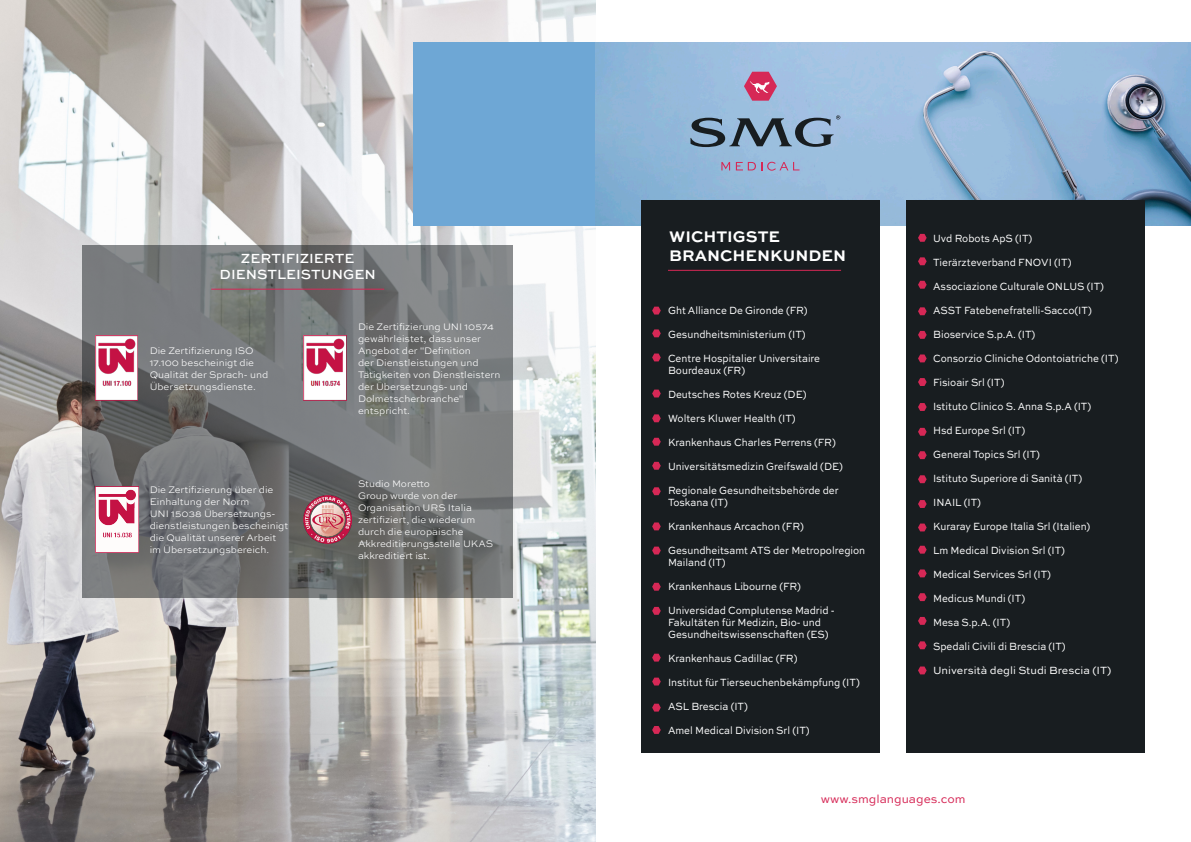
<style>
.page{position:relative;width:1191px;height:842px;background:#fff}
.page>*{position:absolute;margin:0;border:0;box-sizing:border-box;transform-origin:0 0}
.t1{font:700 16.2px "Sweet Sans Pro";color:#fff}
.t2{font:500 14px/16.8px "Sweet Sans Pro";color:#fff;text-align:center}
.t3{font:12px "Sweet Sans Pro";color:#d62856}
.t4{font:11px/12px "Sweet Sans Pro";color:#fff;scale:.9 1}
.t5{font:11px "Sweet Sans Pro";color:#fff}
.t6{font:300 10px/12px "Sweet Sans Pro";color:#fff}
</style>
<div class="page">
<img style="left:0;top:0;width:595px;height:842px">
<div style="left:413px;top:43px;width:778px;height:183px;background:#6ea7d5"></div>
<img style="left:595px;top:43px;width:596px;height:183px">
<svg style="left:690px;top:115px;width:150px;height:32px;background:#728aa1"></svg>
<svg style="left:744px;top:72px;width:33px;height:29px"></svg>
<svg style="left:721px;top:162px;width:9px;height:8px"></svg>
<svg style="left:736px;top:162px;width:63px;height:9px"></svg>
<div style="left:906px;top:200px;width:238px;height:553px;background:#181d20"></div>
<div style="left:641px;top:200px;width:238px;height:553px;background:#181d20"></div>
<hr style="left:668px;top:270px;width:173px;height:1px;background:#d62856">
<svg style="left:918px;top:234px;width:8px;height:8px"></svg>
<svg style="left:918px;top:257px;width:8px;height:8px"></svg>
<svg style="left:918px;top:281px;width:8px;height:8px"></svg>
<svg style="left:918px;top:307px;width:8px;height:8px"></svg>
<svg style="left:918px;top:331px;width:8px;height:8px"></svg>
<svg style="left:918px;top:354px;width:8px;height:8px"></svg>
<svg style="left:918px;top:378px;width:8px;height:8px"></svg>
<svg style="left:918px;top:403px;width:8px;height:8px"></svg>
<svg style="left:918px;top:428px;width:8px;height:8px"></svg>
<svg style="left:918px;top:451px;width:8px;height:8px"></svg>
<svg style="left:918px;top:475px;width:8px;height:8px"></svg>
<svg style="left:918px;top:500px;width:8px;height:8px"></svg>
<svg style="left:918px;top:523px;width:8px;height:8px"></svg>
<svg style="left:918px;top:546px;width:8px;height:8px"></svg>
<svg style="left:918px;top:569px;width:8px;height:8px"></svg>
<svg style="left:918px;top:593px;width:8px;height:8px"></svg>
<svg style="left:918px;top:617px;width:8px;height:8px"></svg>
<svg style="left:918px;top:641px;width:8px;height:8px"></svg>
<svg style="left:918px;top:666px;width:8px;height:8px"></svg>
<svg style="left:652px;top:307px;width:9px;height:7px"></svg>
<svg style="left:652px;top:329px;width:9px;height:8px"></svg>
<svg style="left:652px;top:353px;width:9px;height:8px"></svg>
<svg style="left:652px;top:390px;width:9px;height:7px"></svg>
<svg style="left:652px;top:414px;width:9px;height:8px"></svg>
<svg style="left:652px;top:438px;width:9px;height:8px"></svg>
<svg style="left:652px;top:462px;width:9px;height:8px"></svg>
<svg style="left:652px;top:487px;width:9px;height:8px"></svg>
<svg style="left:652px;top:522px;width:9px;height:8px"></svg>
<svg style="left:652px;top:547px;width:9px;height:7px"></svg>
<svg style="left:652px;top:583px;width:9px;height:8px"></svg>
<svg style="left:652px;top:607px;width:9px;height:8px"></svg>
<svg style="left:652px;top:654px;width:9px;height:8px"></svg>
<svg style="left:652px;top:678px;width:9px;height:7px"></svg>
<svg style="left:652px;top:704px;width:9px;height:7px"></svg>
<svg style="left:652px;top:726px;width:9px;height:8px"></svg>
<svg style="left:82px;top:245px;width:431px;height:352px;background:#737576"></svg>
<img style="left:95px;top:335px;width:43px;height:65px">
<img style="left:303px;top:335px;width:43px;height:65px">
<img style="left:95px;top:487px;width:43px;height:65px">
<img style="left:303px;top:495px;width:49px;height:49px">
<hr style="left:211px;top:289px;width:173px;height:1px;background:#d62856">
<p class="t2" style="left:220px;top:249px;width:158px">ZERTIFIZIERTE<br>DIENSTLEISTUNGEN</p>
<p class="t6" style="left:150px;top:344px;width:120px">Die Zertifizierung ISO<br>17.100 bescheinigt die<br>Qualität der Sprach- und<br>Übersetzungsdienste.</p>
<p class="t6" style="left:150px;top:483px;width:125px">Die Zertifizierung über die<br>Einhaltung der Norm</p>
<p class="t6" style="left:150px;top:507px;width:127px">UNI 15038 Übersetzungs-</p>
<p class="t6" style="left:150px;top:519px;width:140px">dienstleistungen bescheinigt</p>
<p class="t6" style="left:150px;top:531px;width:128px">die Qualität unserer Arbeit</p>
<p class="t6" style="left:150px;top:543px;width:121px">im Übersetzungsbereich.</p>
<p class="t6" style="left:358px;top:320px;width:144px">Die Zertifizierung UNI 10574 gewährleistet, dass unser<br>Angebot der "Definition<br>der Dienstleistungen und<br>Tätigkeiten von Dienstleistern der Übersetzungs- und<br>Dolmetscherbranche" entspricht.</p>
<p class="t6" style="left:358px;top:478px;width:137px">Studio Moretto<br>Group wurde von der<br>Organisation URS Italia zertifiziert, die wiederum durch die europäische<br>Akkreditierungsstelle UKAS akkreditiert ist.</p>
<p class="t1" style="left:669px;top:224px;width:112px">WICHTIGSTE</p>
<p class="t1" style="left:669px;top:243px;width:178px">BRANCHENKUNDEN</p>
<p class="t4" style="left:668px;top:304px;width:157px">Ght Alliance De Gironde (FR)</p>
<p class="t4" style="left:668px;top:328px;width:154px">Gesundheitsministerium (IT)</p>
<p class="t4" style="left:668px;top:352px;width:171px">Centre Hospitalier Universitaire<br>Bourdeaux (FR)</p>
<p class="t4" style="left:668px;top:388px;width:155px">Deutsches Rotes Kreuz (DE)</p>
<p class="t4" style="left:668px;top:412px;width:143px">Wolters Kluwer Health (IT)</p>
<p class="t4" style="left:668px;top:436px;width:188px">Krankenhaus Charles Perrens (FR)</p>
<p class="t4" style="left:668px;top:460px;width:196px">Universitätsmedizin Greifswald (DE)</p>
<p class="t4" style="left:668px;top:484px;width:191px">Regionale Gesundheitsbehörde der<br>Toskana (IT)</p>
<p class="t4" style="left:668px;top:520px;width:153px">Krankenhaus Arcachon (FR)</p>
<p class="t4" style="left:668px;top:544px;width:221px">Gesundheitsamt ATS der Metropolregion<br>Mailand (IT)</p>
<p class="t4" style="left:668px;top:580px;width:149px">Krankenhaus Libourne (FR)</p>
<p class="t4" style="left:668px;top:604px;width:187px">Universidad Complutense Madrid -</p>
<p class="t4" style="left:668px;top:616px;width:180px">Fakultäten für Medizin, Bio- und<br>Gesundheitswissenschaften (ES)</p>
<p class="t4" style="left:668px;top:652px;width:145px">Krankenhaus Cadillac (FR)</p>
<p class="t4" style="left:668px;top:676px;width:215px">Institut für Tierseuchenbekämpfung (IT)</p>
<p class="t4" style="left:668px;top:700px;width:90px">ASL Brescia (IT)</p>
<p class="t4" style="left:668px;top:724px;width:159px">Amel Medical Division Srl (IT)</p>
<p class="t4" style="left:933px;top:232px;width:112px">Uvd Robots ApS (IT)</p>
<p class="t4" style="left:933px;top:256px;width:155px">Tierärzteverband FNOVI (IT)</p>
<p class="t4" style="left:933px;top:280px;width:191px">Associazione Culturale ONLUS (IT)</p>
<p class="t4" style="left:933px;top:304px;width:178px">ASST Fatebenefratelli-Sacco(IT)</p>
<p class="t4" style="left:933px;top:328px;width:115px">Bioservice S.p.A. (IT)</p>
<p class="t4" style="left:933px;top:352px;width:207px">Consorzio Cliniche Odontoiatriche (IT)</p>
<p class="t4" style="left:933px;top:376px;width:81px">Fisioair Srl (IT)</p>
<p class="t4" style="left:933px;top:400px;width:177px">Istituto Clinico S. Anna S.p.A (IT)</p>
<p class="t4" style="left:933px;top:424px;width:104px">Hsd Europe Srl (IT)</p>
<p class="t4" style="left:933px;top:448px;width:120px">General Topics Srl (IT)</p>
<p class="t4" style="left:933px;top:472px;width:167px">Istituto Superiore di Sanità (IT)</p>
<p class="t4" style="left:933px;top:496px;width:55px">INAIL (IT)</p>
<p class="t4" style="left:933px;top:520px;width:176px">Kuraray Europe Italia Srl (Italien)</p>
<p class="t4" style="left:933px;top:544px;width:148px">Lm Medical Division Srl (IT)</p>
<p class="t4" style="left:933px;top:568px;width:132px">Medical Services Srl (IT)</p>
<p class="t4" style="left:933px;top:592px;width:104px">Medicus Mundi (IT)</p>
<p class="t4" style="left:933px;top:616px;width:87px">Mesa S.p.A. (IT)</p>
<p class="t4" style="left:933px;top:640px;width:149px">Spedali Civili di Brescia (IT)</p>
<p class="t5" style="left:933px;top:662px;width:180px">Università degli Studi Brescia (IT)</p>
<p class="t3" style="left:820px;top:790px;width:146px">www.smglanguages.com</p>
</div>
